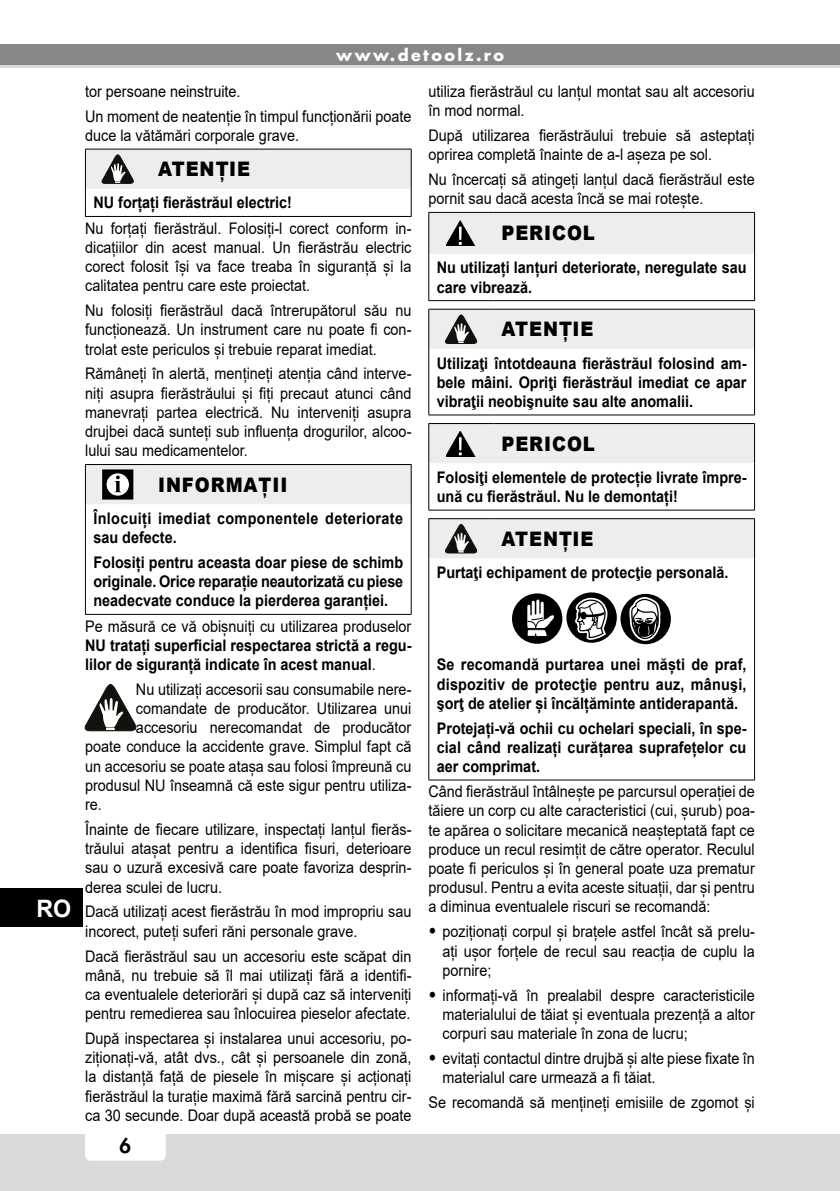
<style>
.page{position:relative;width:840px;height:1191px;background:#fff}
.page>*{position:absolute;margin:0;border:0;box-sizing:border-box;transform-origin:0 0}
.t1{font:700 24px "Arial";color:#fff}
.t2{font:900 20px "Arial";letter-spacing:.05em;color:#000;scale:.9 1}
.t3{font:800 20px "Futura";color:#000}
.t4{font:16px/19.2px "Arial";color:#000;text-align:justify;scale:.9 1}
.t5{font:700 16px/19.2px "Arial";color:#000;text-align:justify;scale:.9 1}
.t6{font:700 16px/19.2px "Arial";letter-spacing:.025em;color:#000;scale:.9 1}
.t7{font:700 16px "Futura";letter-spacing:.15em;color:#fff}
.s1{font-weight:400}
.s2{font-weight:900;font-size:18px}
</style>
<div class="page">
<div style="left:0;top:1134px;width:839px;height:57px;background:#dadada"></div>
<div style="left:85px;top:1120px;width:81px;height:40px;background:#fff;border-radius:6px"></div>
<div style="left:0;top:44px;width:839px;height:24px;background:#878787"></div>
<hr style="left:0;top:65px;width:839px;height:3px;background:#dadada">
<div style="left:0;top:888px;width:82px;height:39px;background:#000"></div>
<hr style="left:85px;top:216px;width:65px;height:1px;background:#000">
<hr style="left:150px;top:216px;width:261px;height:1px;background:#000">
<svg style="left:85px;top:149px;width:326px;height:67px"></svg>
<hr style="left:410px;top:504px;width:1px;height:110px;background:#000">
<hr style="left:85px;top:504px;width:1px;height:110px;background:#000">
<hr style="left:85px;top:614px;width:65px;height:1px;background:#000">
<hr style="left:150px;top:614px;width:261px;height:1px;background:#000">
<svg style="left:85px;top:464px;width:326px;height:40px;background:#dbdbdb"></svg>
<svg style="left:85px;top:684px;width:51px;height:47px"></svg>
<hr style="left:753px;top:254px;width:1px;height:46px;background:#000">
<hr style="left:428px;top:254px;width:1px;height:46px;background:#000">
<hr style="left:428px;top:300px;width:65px;height:1px;background:#000">
<hr style="left:493px;top:300px;width:261px;height:1px;background:#000">
<div style="left:428px;top:212px;width:326px;height:42px;background:#ededed"></div>
<hr style="left:753px;top:349px;width:1px;height:66px;background:#000">
<hr style="left:428px;top:349px;width:1px;height:66px;background:#000">
<hr style="left:428px;top:414px;width:65px;height:1px;background:#000">
<hr style="left:493px;top:414px;width:261px;height:1px;background:#000">
<svg style="left:428px;top:309px;width:326px;height:40px;background:#e1e1e0"></svg>
<hr style="left:753px;top:463px;width:1px;height:47px;background:#000">
<hr style="left:428px;top:463px;width:1px;height:47px;background:#000">
<hr style="left:428px;top:510px;width:65px;height:1px;background:#000">
<hr style="left:493px;top:510px;width:261px;height:1px;background:#000">
<svg style="left:428px;top:423px;width:326px;height:40px;background:#dfdfdf"></svg>
<hr style="left:753px;top:558px;width:1px;height:221px;background:#000">
<hr style="left:428px;top:558px;width:1px;height:221px;background:#000">
<hr style="left:428px;top:779px;width:65px;height:1px;background:#000">
<hr style="left:493px;top:779px;width:261px;height:1px;background:#000">
<svg style="left:428px;top:518px;width:326px;height:40px;background:#dfdfdf"></svg>
<div style="left:511px;top:593px;width:51px;height:51px;background:#000;border-radius:50%"></div>
<svg style="left:527px;top:599px;width:27px;height:37px"></svg>
<div style="left:566px;top:592px;width:50px;height:51px;background:#000;border-radius:50%"></div>
<svg style="left:572px;top:596px;width:36px;height:47px"></svg>
<div style="left:620px;top:594px;width:50px;height:50px;background:#000;border-radius:50%"></div>
<svg style="left:626px;top:594px;width:35px;height:51px"></svg>
<h1 class="t1" style="left:36px;top:891px;width:36px">RO</h1>
<p class="t7" style="left:336px;top:44px;width:169px">www.detoolz.ro</p>
<p class="t4" style="left:85px;top:79px;width:364px;line-height:24.8px">tor persoane neinstruite.<br>Un moment de neatenție în timpul funcționării poate</p>
<p class="t4" style="left:85px;top:125px;width:239px">duce la vătămări corporale grave.</p>
<p class="t2" style="left:158px;top:155px;width:104px">ATENȚIE</p>
<p class="t5" style="left:93px;top:193px;width:222px">NU forțați fierăstrăul electric!</p>
<p class="t4" style="left:85px;top:218px;width:364px">Nu forțați fierăstrăul. Folosiți-l corect conform in&shy;dicațiilor din acest manual. Un fierăstrău electric corect folosit își va face treaba în siguranță și la calitatea pentru care este proiectat.</p>
<p class="t4" style="left:85px;top:301px;width:364px">Nu folosiți fierăstrăul dacă întrerupătorul său nu funcționează. Un instrument care nu poate fi con&shy;trolat este periculos și trebuie reparat imediat.</p>
<p class="t4" style="left:85px;top:364px;width:364px">Rămâneți în alertă, mențineți atenția când interve&shy;niți asupra fierăstrăului și fiți precaut atunci când manevrați partea electrică. Nu interveniți asupra drujbei dacă sunteți sub influența drogurilor, alcoo&shy;lului sau medicamentelor.</p>
<p class="t2" style="left:158px;top:470px;width:145px">INFORMAȚII</p>
<p class="t6" style="left:93px;top:509px;width:345px">Înlocuiți imediat componentele deteriorate sau defecte.</p>
<p class="t5" style="left:93px;top:553px;width:345px">Folosiți pentru aceasta doar piese de schimb originale. Orice reparație neautorizată cu piese neadecvate conduce la pierderea garanției.</p>
<p class="t4" style="left:85px;top:616px;width:364px">Pe măsură ce vă obișnuiți cu utilizarea produselor</p>
<p class="t5" style="left:85px;top:635px;width:364px">NU tratați superficial respectarea strictă a regu&shy;lilor de siguranță indicate în acest manual<span class="s1">.</span></p>
<p class="t4" style="left:136px;top:679px;width:307px">Nu utilizați accesorii sau consumabile nere-</p>
<p class="t4" style="left:136px;top:698px;width:307px">comandate de producător. Utilizarea unui</p>
<p class="t4" style="left:136px;top:718px;width:307px">accesoriu nerecomandat de producător</p>
<p class="t4" style="left:85px;top:737px;width:364px">poate conduce la accidente grave. Simplul fapt că</p>
<p class="t4" style="left:85px;top:756px;width:364px">un accesoriu se poate atașa sau folosi împreună cu</p>
<p class="t4" style="left:85px;top:775px;width:364px">produsul NU înseamnă că este sigur pentru utiliza-</p>
<p class="t4" style="left:85px;top:794px;width:20px">re.</p>
<p class="t4" style="left:85px;top:819px;width:364px">Înainte de fiecare utilizare, inspectați lanțul fierăs&shy;trăului atașat pentru a identifica fisuri, deterioare sau o uzură excesivă care poate favoriza desprin&shy;derea sculei de lucru.</p>
<p class="t4" style="left:85px;top:902px;width:364px">Dacă utilizați acest fierăstrău în mod impropriu sau incorect, puteți suferi răni personale grave.</p>
<p class="t4" style="left:85px;top:946px;width:364px">Dacă fierăstrăul sau un accesoriu este scăpat din mână, nu trebuie să îl mai utilizați fără a identifi&shy;ca eventualele deteriorări și după caz să interveniți pentru remedierea sau înlocuirea pieselor afectate.</p>
<p class="t4" style="left:85px;top:1028px;width:364px">După inspectarea și instalarea unui accesoriu, po&shy;ziționați-vă, atât dvs., cât și persoanele din zonă, la distanță față de piesele în mișcare și acționați fierăstrăul la turație maximă fără sarcină pentru cir&shy;ca 30 secunde. Doar după această probă se poate</p>
<p class="t3" style="left:120px;top:1132px;width:13px">6</p>
<p class="t4" style="left:428px;top:81px;width:364px">utiliza fierăstrăul cu lanțul montat sau alt accesoriu în mod normal.</p>
<p class="t4" style="left:428px;top:125px;width:364px">După utilizarea fierăstrăului trebuie să asteptați oprirea completă înainte de a-l așeza pe sol.</p>
<p class="t4" style="left:428px;top:169px;width:364px">Nu încercați să atingeți lanțul dacă fierăstrăul este pornit sau dacă acesta încă se mai rotește.</p>
<p class="t2" style="left:501px;top:218px;width:105px">PERICOL</p>
<p class="t5" style="left:436px;top:258px;width:345px">Nu utilizați lanțuri deteriorate, neregulate sau care vibrează.</p>
<p class="t2" style="left:501px;top:315px;width:104px">ATENȚIE</p>
<p class="t5" style="left:436px;top:353px;width:345px">Utilizaţi întotdeauna fierăstrăul folosind am&shy;bele mâini. Opriţi fierăstrăul imediat ce apar vibraţii neobişnuite sau alte anomalii.</p>
<p class="t2" style="left:501px;top:429px;width:105px">PERICOL</p>
<p class="t5" style="left:436px;top:468px;width:345px">Folosiţi elementele de protecție livrate împre&shy;ună cu fierăstrăul. Nu le demontați!</p>
<p class="t2" style="left:501px;top:524px;width:104px">ATENȚIE</p>
<p class="t5" style="left:436px;top:563px;width:325px">Purtaţi echipament de protecţie personală.</p>
<p class="t5" style="left:436px;top:655px;width:345px">Se recomandă purtarea unei măști de praf, dispozitiv de protecţie pentru auz, mânuşi, şorţ de atelier și încălțăminte antiderapantă.</p>
<p class="t5" style="left:436px;top:718px;width:345px">Protejați-vă ochii cu ochelari speciali, în spe&shy;cial când realizați curățarea suprafețelor cu aer comprimat.</p>
<p class="t4" style="left:428px;top:782px;width:364px">Când fierăstrăul întâlnește pe parcursul operației de tăiere un corp cu alte caracteristici (cui, șurub) poa&shy;te apărea o solicitare mecanică neașteptată fapt ce produce un recul resimțit de către operator. Reculul poate fi periculos și în general poate uza prematur produsul. Pentru a evita aceste situații, dar și pentru a diminua eventualele riscuri se recomandă:</p>
<p class="t4" style="left:442px;top:922px;width:348px;text-indent:-14px"><span class="s2">•</span> poziționați corpul și brațele astfel încât să prelu&shy;ați ușor forțele de recul sau reacția de cuplu la pornire;</p>
<p class="t4" style="left:442px;top:985px;width:348px;text-indent:-14px"><span class="s2">•</span> informați-vă în prealabil despre caracteristicile materialului de tăiat și eventuala prezență a altor corpuri sau materiale în zona de lucru;</p>
<p class="t4" style="left:442px;top:1048px;width:348px;text-indent:-14px"><span class="s2">•</span> evitați contactul dintre drujbă și alte piese fixate în materialul care urmează a fi tăiat.</p>
<p class="t4" style="left:428px;top:1092px;width:364px">Se recomandă să mențineți emisiile de zgomot și</p>
</div>
